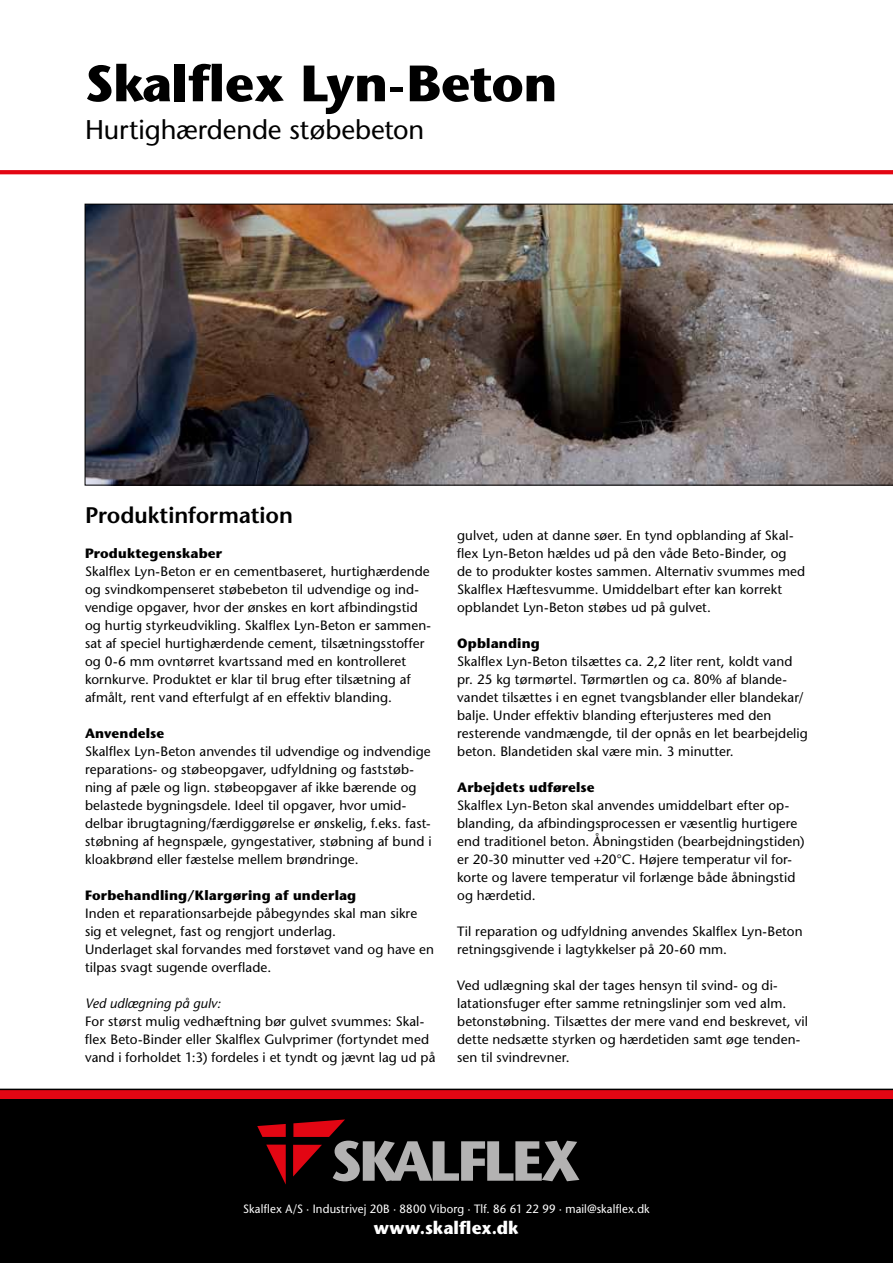
<style>
.page{position:relative;width:893px;height:1263px;background:#fff}
.page>*{position:absolute;margin:0;border:0;box-sizing:border-box;transform-origin:0 0}
.t1{font:700 51px "Stone Sans";letter-spacing:-.005em;color:#000}
.t2{font:27px "Stone Sans";letter-spacing:-.005em;color:#000}
.t3{font:600 22.5px "Stone Sans";color:#000}
.t4{font:700 18px "Stone Sans";letter-spacing:.005em;color:#fff;scale:.95 1}
.t5{font:13.5px/18px "Stone Sans";letter-spacing:.01em;color:#000}
.t6{font:700 13.5px "Stone Sans";letter-spacing:.015em;color:#000}
.t7{font:italic 13.5px "Stone Sans";letter-spacing:.005em;color:#000}
.t8{font:12px "Stone Sans";letter-spacing:.015em;color:#fff;scale:.95 1}
</style>
<div class="page">
<img style="left:85px;top:204px;width:808px;height:281px">
<div style="left:0;top:1097px;width:893px;height:166px;background:#000"></div>
<div style="left:0;top:1090px;width:893px;height:9px;background:#e30613"></div>
<hr style="left:0;top:1089px;width:893px;height:1px;background:#000">
<svg style="left:0;top:170px;width:893px;height:4px;background:#e30b18"></svg>
<svg style="left:257px;top:1124px;width:29px;height:13px"></svg>
<svg style="left:266px;top:1144px;width:20px;height:40px"></svg>
<svg style="left:293px;top:1119px;width:286px;height:62px"></svg>
<h1 class="t1" style="left:85px;top:51px;width:474px">Skalflex Lyn-Beton</h1>
<h2 class="t2" style="left:85px;top:113px;width:341px">Hurtighærdende støbebeton</h2>
<h3 class="t3" style="left:85px;top:501px;width:209px">Produktinformation</h3>
<p class="t6" style="left:85px;top:545px;width:139px">Produktegenskaber</p>
<p class="t5" style="left:85px;top:562px;width:347px">Skalflex Lyn-Beton er en cementbaseret, hurtighærdende og svindkompenseret støbebeton til udvendige og ind&shy;vendige opgaver, hvor der ønskes en kort afbindingstid og hurtig styrkeudvikling. Skalflex Lyn-Beton er sammen&shy;sat af speciel hurtighærdende cement, tilsætningsstoffer og 0-6 mm ovntørret kvartssand med en kontrolleret kornkurve. Produktet er klar til brug efter tilsætning af afmålt, rent vand efterfulgt af en effektiv blanding.</p>
<p class="t6" style="left:85px;top:725px;width:81px">Anvendelse</p>
<p class="t5" style="left:85px;top:742px;width:348px">Skalflex Lyn-Beton anvendes til udvendige og indvendige reparations- og støbeopgaver, udfyldning og faststøb&shy;ning af pæle og lign. støbeopgaver af ikke bærende og belastede bygningsdele. Ideel til opgaver, hvor umid&shy;delbar ibrugtagning/færdiggørelse er ønskelig, f.eks. fast&shy;støbning af hegnspæle, gyngestativer, støbning af bund i kloakbrønd eller fæstelse mellem brøndringe.</p>
<p class="t6" style="left:85px;top:887px;width:273px">Forbehandling/Klargøring af underlag</p>
<p class="t5" style="left:85px;top:904px;width:351px">Inden et reparationsarbejde påbegyndes skal man sikre sig et velegnet, fast og rengjort underlag.<br>Underlaget skal forvandes med forstøvet vand og have en tilpas svagt sugende overflade.</p>
<p class="t7" style="left:85px;top:995px;width:137px">Ved udlægning på gulv:</p>
<p class="t5" style="left:85px;top:1012px;width:352px">For størst mulig vedhæftning bør gulvet svummes: Skal&shy;flex Beto-Binder eller Skalflex Gulvprimer (fortyndet med vand i forholdet 1:3) fordeles i et tyndt og jævnt lag ud på</p>
<p class="t5" style="left:457px;top:526px;width:350px">gulvet, uden at danne søer. En tynd opblanding af Skal&shy;flex Lyn-Beton hældes ud på den våde Beto-Binder, og<br>de to produkter kostes sammen. Alternativ svummes med Skalflex Hæftesvumme. Umiddelbart efter kan korrekt opblandet Lyn-Beton støbes ud på gulvet.</p>
<p class="t6" style="left:457px;top:635px;width:84px">Opblanding</p>
<p class="t5" style="left:457px;top:652px;width:352px">Skalflex Lyn-Beton tilsættes ca. 2,2 liter rent, koldt vand pr. 25 kg tørmørtel. Tørmørtlen og ca. 80% af blande&shy;vandet tilsættes i en egnet tvangsblander eller blandekar/ balje. Under effektiv blanding efterjusteres med den resterende vandmængde, til der opnås en let bearbejdelig beton. Blandetiden skal være min. 3 minutter.</p>
<p class="t6" style="left:457px;top:779px;width:139px">Arbejdets udførelse</p>
<p class="t5" style="left:457px;top:796px;width:349px">Skalflex Lyn-Beton skal anvendes umiddelbart efter op&shy;blanding, da afbindingsprocessen er væsentlig hurtigere end traditionel beton. Åbningstiden (bearbejdningstiden) er 20-30 minutter ved +20°C. Højere temperatur vil for&shy;korte og lavere temperatur vil forlænge både åbningstid og hærdetid.</p>
<p class="t5" style="left:457px;top:922px;width:347px">Til reparation og udfyldning anvendes Skalflex Lyn-Beton retningsgivende i lagtykkelser på 20-60 mm.</p>
<p class="t5" style="left:457px;top:976px;width:352px">Ved udlægning skal der tages hensyn til svind- og di&shy;latationsfuger efter samme retningslinjer som ved alm. betonstøbning. Tilsættes der mere vand end beskrevet, vil dette nedsætte styrken og hærdetiden samt øge tenden&shy;sen til svindrevner.</p>
<p class="t8" style="left:243px;top:1201px;width:429px">Skalflex A/S · Industrivej 20B · 8800 Viborg · Tlf. 86 61 22 99 · mail@skalflex.dk</p>
<h3 class="t4" style="left:374px;top:1217px;width:154px">www.skalflex.dk</h3>
</div>
